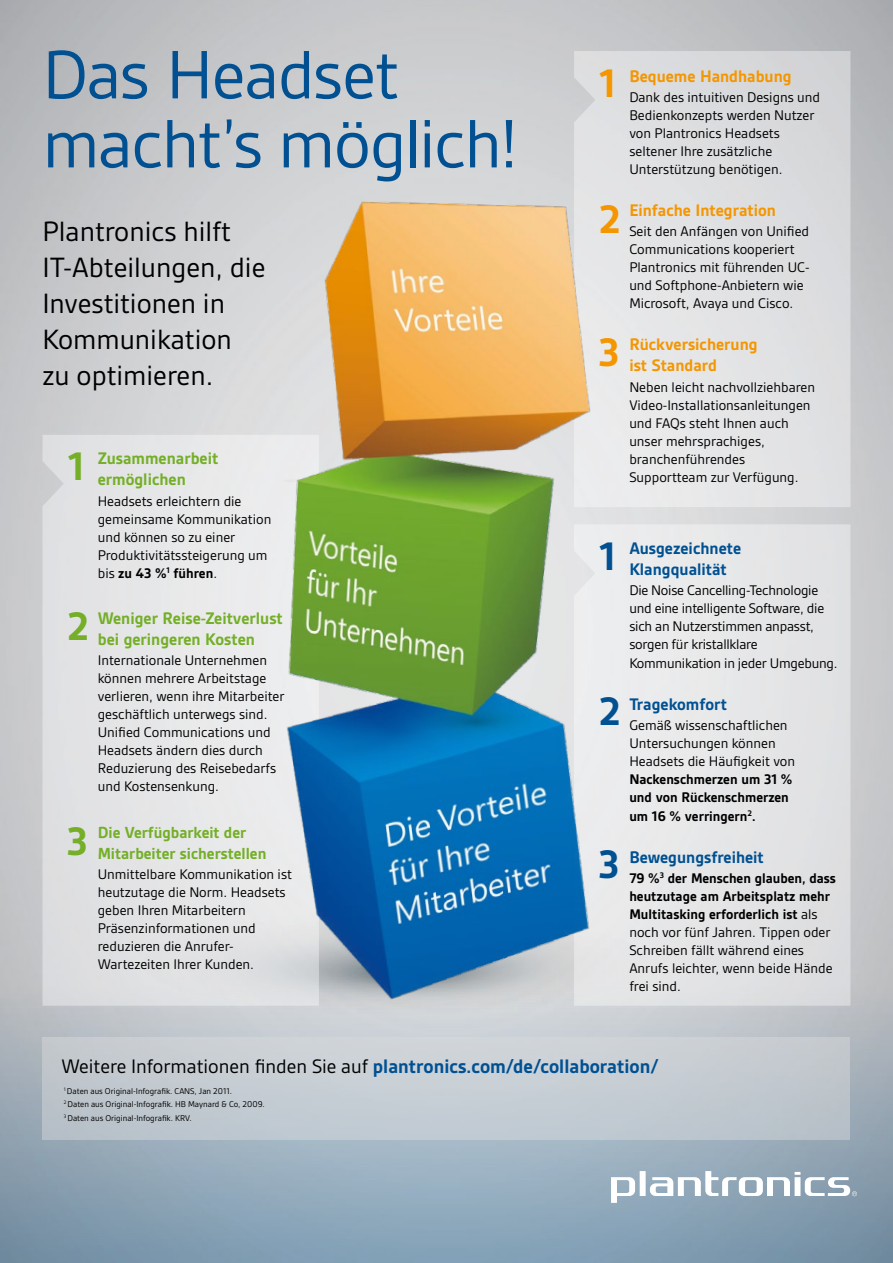
<style>
.page{position:relative;width:893px;height:1263px;background:#fff}
.page>*{position:absolute;margin:0;border:0;box-sizing:border-box;transform-origin:0 0}
.t1{font:73.5px/69px "Gesta";letter-spacing:-.02em;color:#005092}
.t2{font:700 42.75px "Gesta";color:#74af27}
.t3{font:700 42.75px "Gesta";color:#f49600}
.t4{font:700 42.75px "Gesta";color:#005092}
.t5{font:30px/36px "Gesta";color:#000}
.t6{font:700 21px "Gesta";color:#005092}
.t7{font:700 18px/21px "Gesta";color:#74af27}
.t8{font:700 18px/21px "Gesta";color:#f49600}
.t9{font:700 18px/21px "Gesta";color:#005092}
.t10{font:700 17.25px/21px "Gesta";color:#74af27}
.t11{font:15px/18px "Gesta";color:#000}
.t12{font:700 15px/18.3px "Gesta";color:#000}
.t13{font:9px/13.2px "Gesta";color:#000}
.s1{font-weight:700}
.s2{font-weight:400;color:#000}
</style>
<div class="page">
<img style="left:0;top:0;width:893px;height:965px">
<svg style="left:0;top:965px;width:893px;height:298px;background:#99acbb"></svg>
<svg style="left:611px;top:1171px;width:246px;height:32px"></svg>
<div style="left:43px;top:1037px;width:807px;height:103px;background:#c4cbd2"></div>
<div style="left:43px;top:435px;width:222px;height:571px;background:#e5e5e6"></div>
<svg style="left:574px;top:51px;width:276px;height:456px;background:#dfe0e2"></svg>
<div style="left:608px;top:524px;width:242px;height:482px;background:#e5e6e7"></div>
<img style="left:265px;top:160px;width:343px;height:853px">
<h1 class="t1" style="left:43px;top:40px;width:478px">Das Headset macht’s möglich!</h1>
<h3 class="t5" style="left:43px;top:213px;width:224px">Plantronics hilft<br>IT-Abteilungen, die<br>Investitionen in<br>Kommunikation zu optimieren.</h3>
<h2 class="t2" style="left:68px;top:442px;width:18px">1</h2>
<h2 class="t2" style="left:67px;top:602px;width:24px">2</h2>
<h2 class="t2" style="left:67px;top:817px;width:22px">3</h2>
<p class="t7" style="left:98px;top:448px;width:122px">Zusammenarbeit ermöglichen</p>
<p class="t11" style="left:98px;top:492px;width:175px">Headsets erleichtern die gemeinsame Kommunikation und können so zu einer<br>Produktivitätssteigerung um bis <span class="s1">zu 43 %</span><sup>1</sup> <span class="s1">führen</span>.</p>
<p class="t7" style="left:98px;top:608px;width:187px">Weniger Reise-Zeitverlust bei geringeren Kosten</p>
<p class="t11" style="left:98px;top:651px;width:188px">Internationale Unternehmen können mehrere Arbeitstage verlieren, wenn ihre Mitarbeiter geschäftlich unterwegs sind.<br>Unified Communications und<br>Headsets ändern dies durch<br>Reduzierung des Reisebedarfs und Kostensenkung.</p>
<p class="t10" style="left:98px;top:822px;width:170px">Die Verfügbarkeit der<br>Mitarbeiter sicherstellen</p>
<p class="t11" style="left:98px;top:865px;width:196px">Unmittelbare Kommunikation ist heutzutage die Norm. Headsets geben Ihren Mitarbeitern<br>Präsenzinformationen und reduzieren die Anrufer-<br>Wartezeiten Ihrer Kunden.</p>
<h2 class="t3" style="left:600px;top:59px;width:18px">1</h2>
<h2 class="t3" style="left:598px;top:195px;width:24px">2</h2>
<h2 class="t3" style="left:598px;top:328px;width:22px">3</h2>
<p class="t8" style="left:629px;top:65px;width:164px">Bequeme Handhabung</p>
<p class="t11" style="left:629px;top:88px;width:192px">Dank des intuitiven Designs und<br>Bedienkonzepts werden Nutzer von Plantronics Headsets seltener Ihre zusätzliche<br>Unterstützung benötigen.</p>
<p class="t8" style="left:629px;top:200px;width:148px">Einfache Integration</p>
<p class="t11" style="left:629px;top:222px;width:182px">Seit den Anfängen von Unified<br>Communications kooperiert<br>Plantronics mit führenden UC&shy;und Softphone-Anbietern wie<br>Microsoft, Avaya und Cisco.</p>
<p class="t8" style="left:629px;top:334px;width:130px">Rückversicherung ist Standard</p>
<p class="t11" style="left:629px;top:378px;width:187px">Neben leicht nachvollziehbaren<br>Video-Installationsanleitungen und FAQs steht Ihnen auch unser mehrsprachiges, branchenführendes<br>Supportteam zur Verfügung.</p>
<h2 class="t4" style="left:600px;top:532px;width:18px">1</h2>
<h2 class="t4" style="left:598px;top:687px;width:24px">2</h2>
<h2 class="t4" style="left:598px;top:840px;width:22px">3</h2>
<p class="t9" style="left:629px;top:538px;width:113px">Ausgezeichnete<br>Klangqualität</p>
<p class="t11" style="left:629px;top:581px;width:210px">Die Noise Cancelling-Technologie und eine intelligente Software, die sich an Nutzerstimmen anpasst, sorgen für kristallklare<br>Kommunikation in jeder Umgebung.</p>
<p class="t9" style="left:629px;top:694px;width:99px">Tragekomfort</p>
<p class="t11" style="left:629px;top:716px;width:167px">Gemäß wissenschaftlichen<br>Untersuchungen können<br>Headsets die Häufigkeit von</p>
<p class="t12" style="left:629px;top:770px;width:165px">Nackenschmerzen um 31 % und von Rückenschmerzen um 16 % verringern<sup>2</sup>.</p>
<p class="t9" style="left:629px;top:847px;width:136px">Bewegungsfreiheit</p>
<p class="t11" style="left:629px;top:869px;width:208px"><span class="s1">79 %</span><sup>3</sup> <span class="s1">der Menschen glauben, dass heutzutage am Arbeitsplatz mehr<br>Multitasking erforderlich ist</span> als noch vor fünf Jahren. Tippen oder<br>Schreiben fällt während eines<br>Anrufs leichter, wenn beide Hände frei sind.</p>
<h3 class="t6" style="left:62px;top:1054px;width:599px"><span class="s2">Weitere Informationen finden Sie auf</span> plantronics.com/de/collaboration/</h3>
<p class="t13" style="left:64px;top:1084px;width:203px"><sup>1</sup> Daten aus Original-Infografik. CANS, Jan 2011.<br><sup>2</sup> Daten aus Original-Infografik. HB Maynard &amp; Co, 2009.<br><sup>3</sup> Daten aus Original-Infografik. KRV.</p>
</div>
